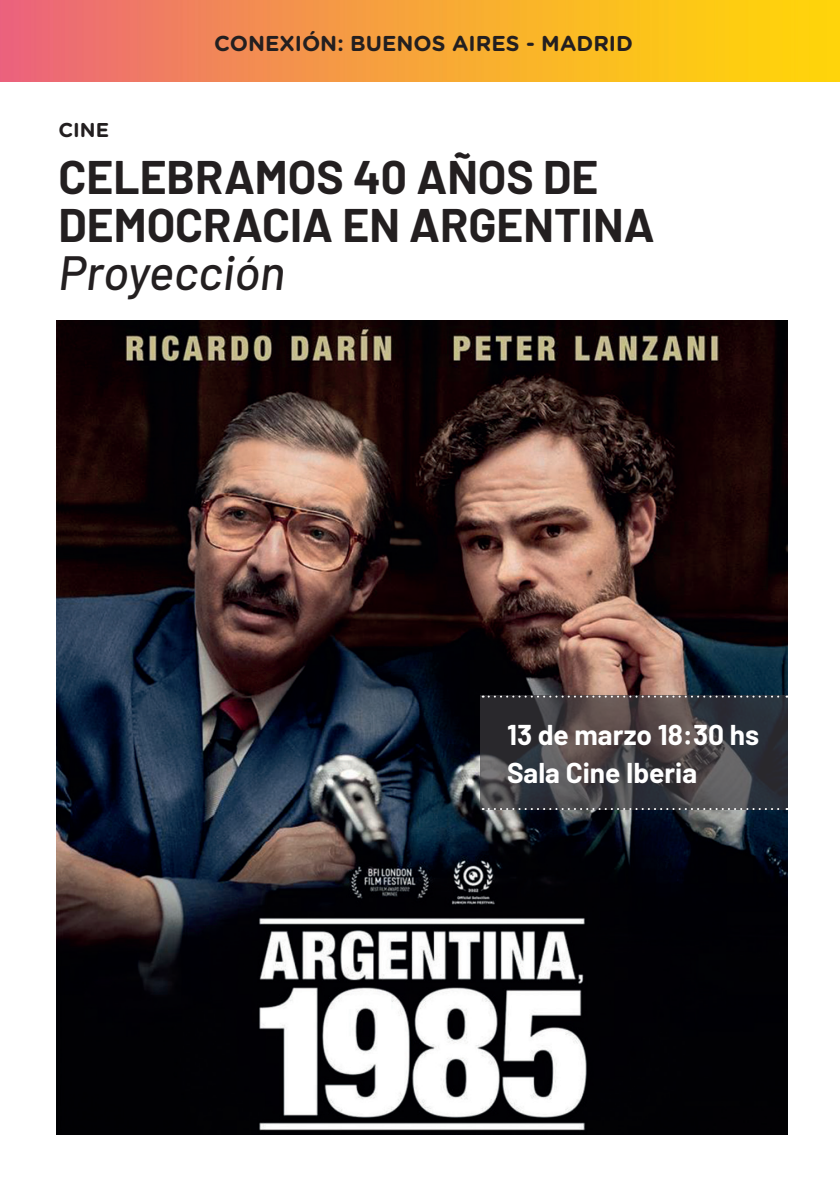
<style>
.page{position:relative;width:840px;height:1191px;background:#fff}
.page>*{position:absolute;margin:0;border:0;box-sizing:border-box;transform-origin:0 0}
.bloques_textos{font:italic 500 48px "Barlow";color:#231f20}
.t1{font:700 46px "Barlow";color:#231f20}
.bloques_textos-2{font:700 28px "Barlow";color:#fff}
.t2{font:700 21.6px "Gotham Rounded";color:#231f20}
.bloques_textos-3{font:700 20px "Gotham Rounded";color:#231f20}
</style>
<div class="page">
<img style="left:0;top:0;width:840px;height:82px">
<img style="left:57px;top:321px;width:730px;height:813px">
<svg style="left:480px;top:695px;width:307px;height:115px;background:#434044"></svg>
<svg style="left:482px;top:695px;width:305px;height:2px"></svg>
<svg style="left:482px;top:808px;width:305px;height:2px"></svg>
<p class="bloques_textos-3" style="left:58px;top:115px;width:52px">CINE</p>
<p class="t2" style="left:214px;top:28px;width:420px">CONEXIÓN: BUENOS AIRES - MADRID</p>
<p class="t1" style="left:58px;top:143px;width:541px">CELEBRAMOS 40 AÑOS DE</p>
<p class="t1" style="left:58px;top:191px;width:597px">DEMOCRACIA EN ARGENTINA</p>
<p class="bloques_textos" style="left:58px;top:237px;width:228px">Proyección</p>
<p class="bloques_textos-2" style="left:507px;top:714px;width:253px">13 de marzo 18:30 hs</p>
<p class="bloques_textos-2" style="left:507px;top:752px;width:191px">Sala Cine Iberia</p>
</div>
